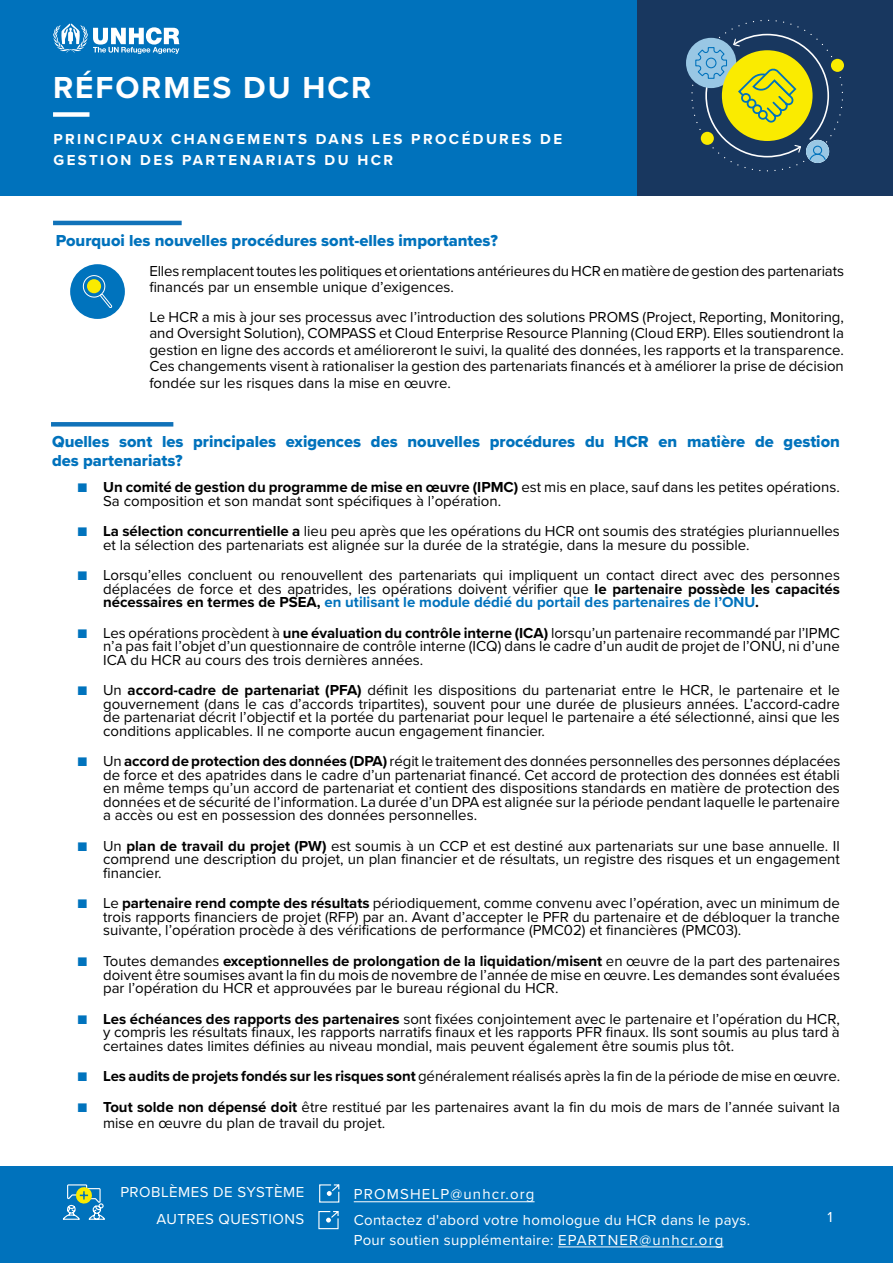
<style>
.page{position:relative;width:893px;height:1263px;background:#fff}
.page>*{position:absolute;margin:0;border:0;box-sizing:border-box;transform-origin:0 0}
.t1{font:700 31.5px "Proxima Nova";letter-spacing:.06em;color:#fff}
.t2{font:16.5px/19.4px "Proxima Nova Extrabld";color:#0072bc}
.t3{font:15px/13.5px "Proxima Nova";color:#000;text-align:justify}
.t4{font:15px "Proxima Nova";letter-spacing:.02em;color:#fff}
.t5{font:700 15px/20.9px "Proxima Nova";letter-spacing:.16em;color:#fff}
.t6{font:15px "Proxima Nova";letter-spacing:.08em;color:#fff}
.s1{font-weight:700;color:#0073bd}
.s2{font-weight:700}
.s3{font-weight:700;color:#0072bc}
</style>
<div class="page">
<div style="left:0;top:0;width:637px;height:195px;background:#0072bc"></div>
<div style="left:637px;top:0;width:256px;height:195px;background:#18375f"></div>
<svg style="left:53px;top:24px;width:126px;height:30px"></svg>
<div style="left:686px;top:38px;width:50px;height:50px;background:#99c7e4;border-radius:50%"></div>
<svg style="left:691px;top:20px;width:152px;height:151px"></svg>
<div style="left:53px;top:112px;width:36px;height:5px;background:#fff"></div>
<div style="left:0;top:1166px;width:893px;height:97px;background:#0072bc"></div>
<svg style="left:62px;top:1184px;width:43px;height:36px"></svg>
<svg style="left:319px;top:1184px;width:21px;height:19px"></svg>
<svg style="left:318px;top:1211px;width:21px;height:19px"></svg>
<hr style="left:558px;top:1246px;width:165px;height:1px;background:#fff">
<hr style="left:354px;top:1201px;width:181px;height:1px;background:#fff">
<div style="left:51px;top:422px;width:122px;height:5px;background:#1072b9"></div>
<hr style="left:53px;top:221px;width:129px;height:4px;background:#1072b9">
<div style="left:70px;top:264px;width:55px;height:55px;background:#0073bd;border-radius:50%"></div>
<svg style="left:83px;top:275px;width:30px;height:33px"></svg>
<div style="left:87px;top:279px;width:14px;height:14px;background:#faeb00;border-radius:50%"></div>
<h1 class="t1" style="left:53px;top:64px;width:320px">RÉFORMES DU HCR</h1>
<p class="t5" style="left:53px;top:128px;width:510px">PRINCIPAUX CHANGEMENTS DANS LES PROCÉDURES DE<br>GESTION DES PARTENARIATS DU HCR</p>
<p class="t2" style="left:56px;top:231px;width:443px">Pourquoi les nouvelles procédures sont-elles importantes?</p>
<p class="t3" style="left:149px;top:262px;width:696px;line-height:16.5px">Elles remplacent toutes les politiques et orientations antérieures du HCR en matière de gestion des partenariats financés par un ensemble unique d’exigences.</p>
<p class="t3" style="left:149px;top:308px;width:696px;line-height:16.5px">Le HCR a mis à jour ses processus avec l’introduction des solutions PROMS (Project, Reporting, Monitoring, and Oversight Solution), COMPASS et Cloud Enterprise Resource Planning (Cloud ERP). Elles soutiendront la gestion en ligne des accords et amélioreront le suivi, la qualité des données, les rapports et la transparence.<br>Ces changements visent à rationaliser la gestion des partenariats financés et à améliorer la prise de décision fondée sur les risques dans la mise en œuvre.</p>
<p class="t2" style="left:52px;top:431px;width:789px">Quelles sont les principales exigences des nouvelles procédures du HCR en matière de gestion des partenariats?</p>
<p class="t3" style="left:103px;top:480px;width:738px;text-indent:-26px"><span class="s1">■</span> <span class="s2">Un comité de gestion du programme de mise en œuvre (IPMC)</span> est mis en place, sauf dans les petites opérations.<br>Sa composition et son mandat sont spécifiques à l’opération.</p>
<p class="t3" style="left:103px;top:524px;width:738px;text-indent:-26px"><span class="s1">■</span> <span class="s2">La sélection concurrentielle a</span> lieu peu après que les opérations du HCR ont soumis des stratégies pluriannuelles et la sélection des partenariats est alignée sur la durée de la stratégie, dans la mesure du possible.</p>
<p class="t3" style="left:103px;top:568px;width:738px;text-indent:-26px"><span class="s1">■</span> Lorsqu’elles concluent ou renouvellent des partenariats qui impliquent un contact direct avec des personnes déplacées de force et des apatrides, les opérations doivent vérifier que <span class="s2">le partenaire possède les capacités nécessaires en termes de PSEA,</span> <span class="s3">en utilisant le module dédié du portail des partenaires de l’ONU</span><span class="s2">.</span></p>
<p class="t3" style="left:103px;top:625px;width:738px;text-indent:-26px"><span class="s1">■</span> Les opérations procèdent à <span class="s2">une évaluation du contrôle interne (ICA)</span> lorsqu’un partenaire recommandé par l’IPMC n’a pas fait l’objet d’un questionnaire de contrôle interne (ICQ) dans le cadre d’un audit de projet de l’ONU, ni d’une ICA du HCR au cours des trois dernières années.</p>
<p class="t3" style="left:103px;top:683px;width:738px;text-indent:-26px"><span class="s1">■</span> Un <span class="s2">accord-cadre de partenariat (PFA)</span> définit les dispositions du partenariat entre le HCR, le partenaire et le gouvernement (dans le cas d’accords tripartites), souvent pour une durée de plusieurs années. L’accord-cadre de partenariat décrit l’objectif et la portée du partenariat pour lequel le partenaire a été sélectionné, ainsi que les conditions applicables. Il ne comporte aucun engagement financier.</p>
<p class="t3" style="left:103px;top:754px;width:739px;text-indent:-26px"><span class="s1">■</span> Un <span class="s2">accord de protection des données (DPA)</span> régit le traitement des données personnelles des personnes déplacées de force et des apatrides dans le cadre d’un partenariat financé. Cet accord de protection des données est établi en même temps qu’un accord de partenariat et contient des dispositions standards en matière de protection des données et de sécurité de l’information. La durée d’un DPA est alignée sur la période pendant laquelle le partenaire a accès ou est en possession des données personnelles.</p>
<p class="t3" style="left:103px;top:838px;width:738px;text-indent:-26px"><span class="s1">■</span> Un <span class="s2">plan de travail du projet (PW)</span> est soumis à un CCP et est destiné aux partenariats sur une base annuelle. Il comprend une description du projet, un plan financier et de résultats, un registre des risques et un engagement financier.</p>
<p class="t3" style="left:103px;top:896px;width:738px;text-indent:-26px"><span class="s1">■</span> Le <span class="s2">partenaire rend compte des résultats</span> périodiquement, comme convenu avec l’opération, avec un minimum de trois rapports financiers de projet (RFP) par an. Avant d’accepter le PFR du partenaire et de débloquer la tranche suivante, l’opération procède à des vérifications de performance (PMC02) et financières (PMC03).</p>
<p class="t3" style="left:103px;top:953px;width:738px;text-indent:-26px"><span class="s1">■</span> Toutes demandes <span class="s2">exceptionnelles de prolongation de la liquidation/misent</span> en œuvre de la part des partenaires doivent être soumises avant la fin du mois de novembre de l’année de mise en œuvre. Les demandes sont évaluées par l’opération du HCR et approuvées par le bureau régional du HCR.</p>
<p class="t3" style="left:103px;top:1011px;width:738px;text-indent:-26px"><span class="s1">■</span> <span class="s2">Les échéances des rapports des partenaires</span> sont fixées conjointement avec le partenaire et l’opération du HCR, y compris les résultats finaux, les rapports narratifs finaux et les rapports PFR finaux. Ils sont soumis au plus tard à certaines dates limites définies au niveau mondial, mais peuvent également être soumis plus tôt.</p>
<p class="t3" style="left:78px;top:1069px;width:764px"><span class="s1">■</span> <span class="s2">Les audits de projets fondés sur les risques sont</span> généralement réalisés après la fin de la période de mise en œuvre.</p>
<p class="t3" style="left:103px;top:1098px;width:738px;line-height:16.5px;text-indent:-26px"><span class="s1">■</span> <span class="s2">Tout solde non dépensé doit</span> être restitué par les partenaires avant la fin du mois de mars de l’année suivant la mise en œuvre du plan de travail du projet.</p>
<p class="t4" style="left:120px;top:1181px;width:185px">PROBLÈMES DE SYSTÈME</p>
<p class="t4" style="left:157px;top:1208px;width:149px">AUTRES QUESTIONS</p>
<p class="t6" style="left:354px;top:1183px;width:182px">PROMSHELP@unhcr.org</p>
<p class="t4" style="left:354px;top:1209px;width:398px">Contactez d'abord votre homologue du HCR dans le pays.</p>
<p class="t4" style="left:827px;top:1206px;width:7px">1</p>
<p class="t4" style="left:354px;top:1228px;width:371px">Pour soutien supplémentaire: EPARTNER@unhcr.org</p>
</div>
